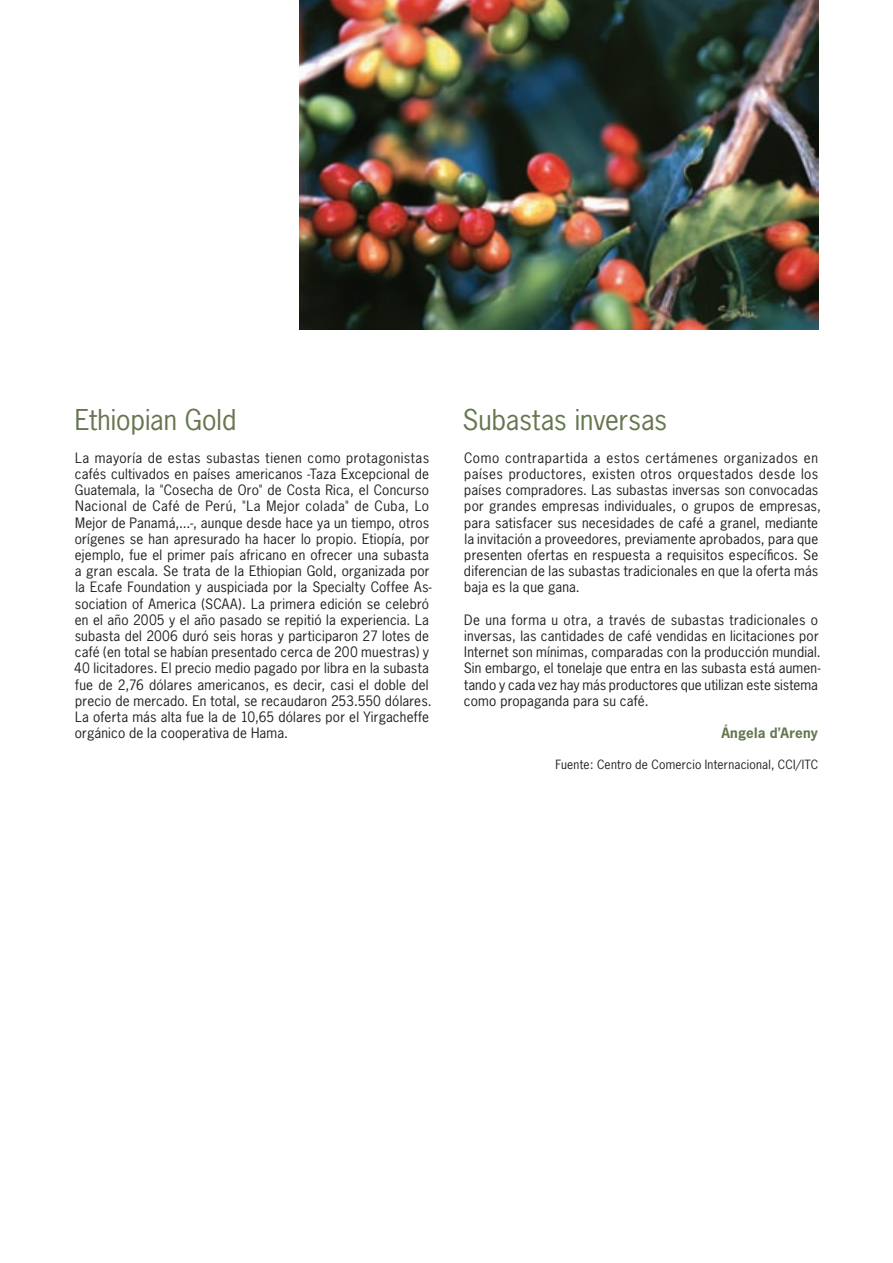
<style>
.page{position:relative;width:893px;height:1263px;background:#fff}
.page>*{position:absolute;margin:0;border:0;box-sizing:border-box;transform-origin:0 0}
.t1{font:27px "News Gothic";color:#657650}
.t2{font:13.5px/16.2px "News Gothic";letter-spacing:.015em;color:#231f20}
.t3{font:700 13.5px "News Gothic";letter-spacing:.015em;color:#657650}
.t4{font:12px "News Gothic";letter-spacing:.015em;color:#231f20}
</style>
<div class="page">
<img style="left:300px;top:0;width:519px;height:329px">
<h1 class="t1" style="left:75px;top:403px;width:163px">Ethiopian Gold</h1>
<p class="t2" style="left:74px;top:449px;width:359px">La mayoría de estas subastas tienen como protagonistas cafés cultivados en países americanos -Taza Excepcional de Guatemala, la "Cosecha de Oro" de Costa Rica, el Concurso Nacional de Café de Perú, "La Mejor colada" de Cuba, Lo Mejor de Panamá,...-, aunque desde hace ya un tiempo, otros orígenes se han apresurado ha hacer lo propio. Etiopía, por ejemplo, fue el primer país africano en ofrecer una subasta a gran escala. Se trata de la Ethiopian Gold, organizada por la Ecafe Foundation y auspiciada por la Specialty Coffee As&shy;sociation of America (SCAA). La primera edición se celebró en el año 2005 y el año pasado se repitió la experiencia. La subasta del 2006 duró seis horas y participaron 27 lotes de café (en total se habían presentado cerca de 200 muestras) y 40 licitadores. El precio medio pagado por libra en la subasta fue de 2,76 dólares americanos, es decir, casi el doble del precio de mercado. En total, se recaudaron 253.550 dólares.<br>La oferta más alta fue la de 10,65 dólares por el Yirgacheffe orgánico de la cooperativa de Hama.</p>
<h1 class="t1" style="left:463px;top:403px;width:206px">Subastas inversas</h1>
<p class="t2" style="left:464px;top:449px;width:359px">Como contrapartida a estos certámenes organizados en países productores, existen otros orquestados desde los países compradores. Las subastas inversas son convocadas por grandes empresas individuales, o grupos de empresas, para satisfacer sus necesidades de café a granel, mediante la invitación a proveedores, previamente aprobados, para que presenten ofertas en respuesta a requisitos específicos. Se diferencian de las subastas tradicionales en que la oferta más baja es la que gana.</p>
<p class="t2" style="left:464px;top:611px;width:359px">De una forma u otra, a través de subastas tradicionales o inversas, las cantidades de café vendidas en licitaciones por Internet son mínimas, comparadas con la producción mundial.<br>Sin embargo, el tonelaje que entra en las subasta está aumen&shy;tando y cada vez hay más productores que utilizan este sistema como propaganda para su café.</p>
<p class="t3" style="left:721px;top:724px;width:98px">Ángela d’Areny</p>
<p class="t4" style="left:555px;top:757px;width:264px">Fuente: Centro de Comercio Internacional, CCI/ITC</p>
</div>
